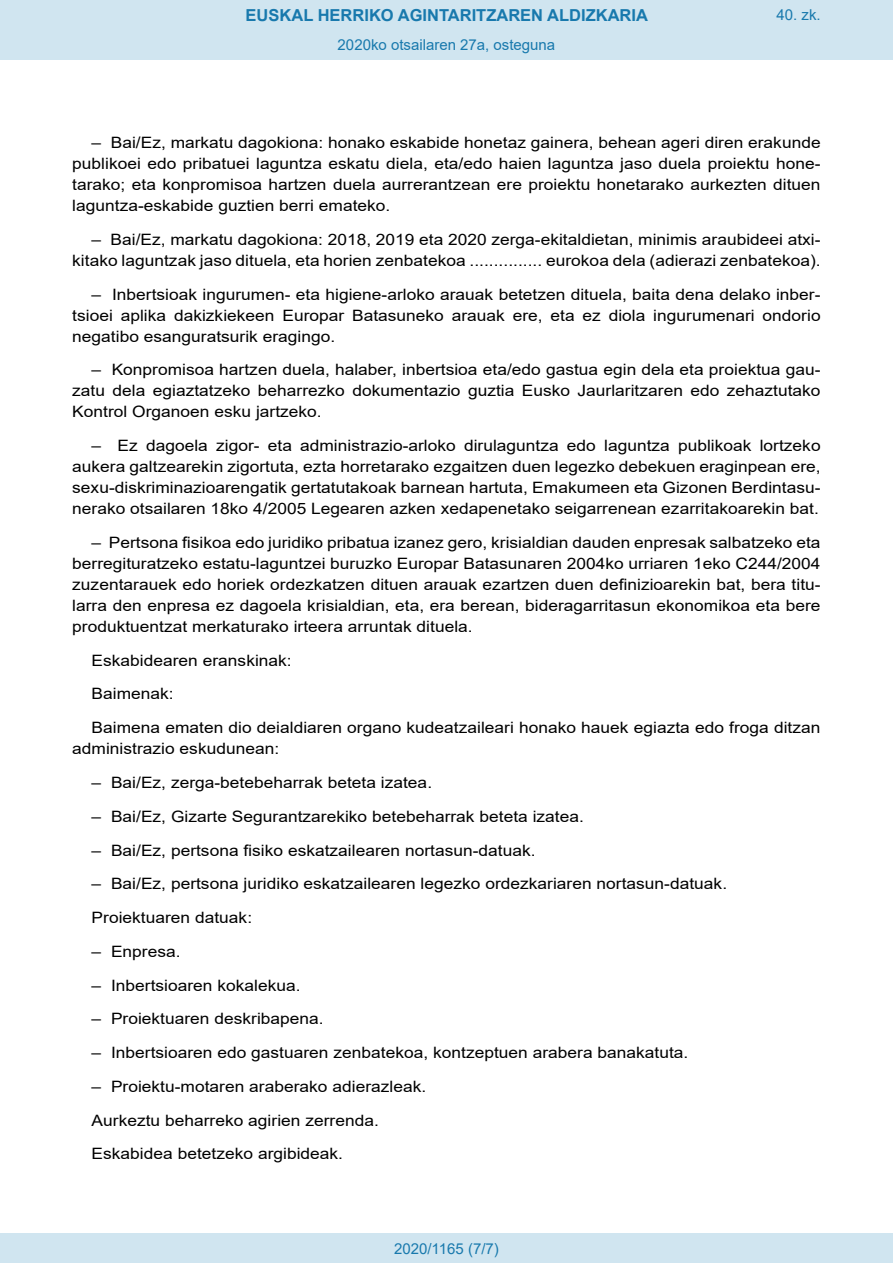
<style>
.page{position:relative;width:893px;height:1263px;background:#fff}
.page>*{position:absolute;margin:0;border:0;box-sizing:border-box;transform-origin:0 0}
.t1{font:700 16.5px "Arial";color:#1879ad}
.BOPVDetalle{font:15.6px/21px "Arial";color:#000;text-align:justify;scale:1.11 1}
.Paginacion_Centro{font:15px "Arial";color:#1879ad}
</style>
<div class="page">
<div style="left:0;top:0;width:893px;height:60px;background:#d0e5f0"></div>
<div style="left:0;top:1233px;width:893px;height:30px;background:#d0e5f0"></div>
<p class="t1" style="left:246px;top:3px;width:404px">EUSKAL HERRIKO AGINTARITZAREN ALDIZKARIA</p>
<p class="Paginacion_Centro" style="left:338px;top:35px;width:219px">2020ko otsailaren 27a, osteguna</p>
<p class="Paginacion_Centro" style="left:776px;top:5px;width:46px">40. zk.</p>
<p class="BOPVDetalle" style="left:72px;top:132px;width:676px;text-indent:19px">– Bai/Ez, markatu dagokiona: honako eskabide honetaz gainera, behean ageri diren erakunde publikoei edo pribatuei laguntza eskatu diela, eta/edo haien laguntza jaso duela proiektu hone&shy;tarako; eta konpromisoa hartzen duela aurrerantzean ere proiektu honetarako aurkezten dituen laguntza-eskabide guztien berri emateko.</p>
<p class="BOPVDetalle" style="left:72px;top:229px;width:676px;text-align:right">– Bai/Ez, markatu dagokiona: 2018, 2019 eta 2020 zerga-ekitaldietan, minimis araubideei atxi&shy;kitako laguntzak jaso dituela, eta horien zenbatekoa ............... eurokoa dela (adierazi zenbatekoa).</p>
<p class="BOPVDetalle" style="left:72px;top:284px;width:676px;text-indent:19px">– Inbertsioak ingurumen- eta higiene-arloko arauak betetzen dituela, baita dena delako inber&shy;tsioei aplika dakizkiekeen Europar Batasuneko arauak ere, eta ez diola ingurumenari ondorio negatibo esanguratsurik eragingo.</p>
<p class="BOPVDetalle" style="left:72px;top:359px;width:676px;text-indent:19px">– Konpromisoa hartzen duela, halaber, inbertsioa eta/edo gastua egin dela eta proiektua gau&shy;zatu dela egiaztatzeko beharrezko dokumentazio guztia Eusko Jaurlaritzaren edo zehaztutako Kontrol Organoen esku jartzeko.</p>
<p class="BOPVDetalle" style="left:72px;top:435px;width:676px;text-indent:19px">– Ez dagoela zigor- eta administrazio-arloko dirulaguntza edo laguntza publikoak lortzeko aukera galtzearekin zigortuta, ezta horretarako ezgaitzen duen legezko debekuen eraginpean ere, sexu-diskriminazioarengatik gertatutakoak barnean hartuta, Emakumeen eta Gizonen Berdintasu&shy;nerako otsailaren 18ko 4/2005 Legearen azken xedapenetako seigarrenean ezarritakoarekin bat.</p>
<p class="BOPVDetalle" style="left:72px;top:532px;width:676px;text-indent:19px">– Pertsona fisikoa edo juridiko pribatua izanez gero, krisialdian dauden enpresak salbatzeko eta berregituratzeko estatu-laguntzei buruzko Europar Batasunaren 2004ko urriaren 1eko C244/2004 zuzentarauek edo horiek ordezkatzen dituen arauak ezartzen duen definizioarekin bat, bera titu&shy;larra den enpresa ez dagoela krisialdian, eta, era berean, bideragarritasun ekonomikoa eta bere produktuentzat merkaturako irteera arruntak dituela.</p>
<p class="BOPVDetalle" style="left:92px;top:650px;width:182px">Eskabidearen eranskinak:</p>
<p class="BOPVDetalle" style="left:92px;top:683px;width:75px">Baimenak:</p>
<p class="BOPVDetalle" style="left:72px;top:717px;width:675px;text-indent:19px">Baimena ematen dio deialdiaren organo kudeatzaileari honako hauek egiazta edo froga ditzan administrazio eskudunean:</p>
<p class="BOPVDetalle" style="left:92px;top:772px;width:308px">– Bai/Ez, zerga-betebeharrak beteta izatea.</p>
<p class="BOPVDetalle" style="left:92px;top:806px;width:445px">– Bai/Ez, Gizarte Segurantzarekiko betebeharrak beteta izatea.</p>
<p class="BOPVDetalle" style="left:92px;top:839px;width:401px">– Bai/Ez, pertsona fisiko eskatzailearen nortasun-datuak.</p>
<p class="BOPVDetalle" style="left:92px;top:873px;width:574px">– Bai/Ez, pertsona juridiko eskatzailearen legezko ordezkariaren nortasun-datuak.</p>
<p class="BOPVDetalle" style="left:92px;top:907px;width:146px">Proiektuaren datuak:</p>
<p class="BOPVDetalle" style="left:92px;top:941px;width:82px">– Enpresa.</p>
<p class="BOPVDetalle" style="left:92px;top:974px;width:190px">– Inbertsioaren kokalekua.</p>
<p class="BOPVDetalle" style="left:92px;top:1008px;width:211px">– Proiektuaren deskribapena.</p>
<p class="BOPVDetalle" style="left:92px;top:1042px;width:539px">– Inbertsioaren edo gastuaren zenbatekoa, kontzeptuen arabera banakatuta.</p>
<p class="BOPVDetalle" style="left:92px;top:1076px;width:303px">– Proiektu-motaren araberako adierazleak.</p>
<p class="BOPVDetalle" style="left:92px;top:1109px;width:260px">Aurkeztu beharreko agirien zerrenda.</p>
<p class="BOPVDetalle" style="left:92px;top:1143px;width:228px">Eskabidea betetzeko argibideak.</p>
<p class="Paginacion_Centro" style="left:394px;top:1238px;width:106px">2020/1165 (7/7)</p>
</div>
